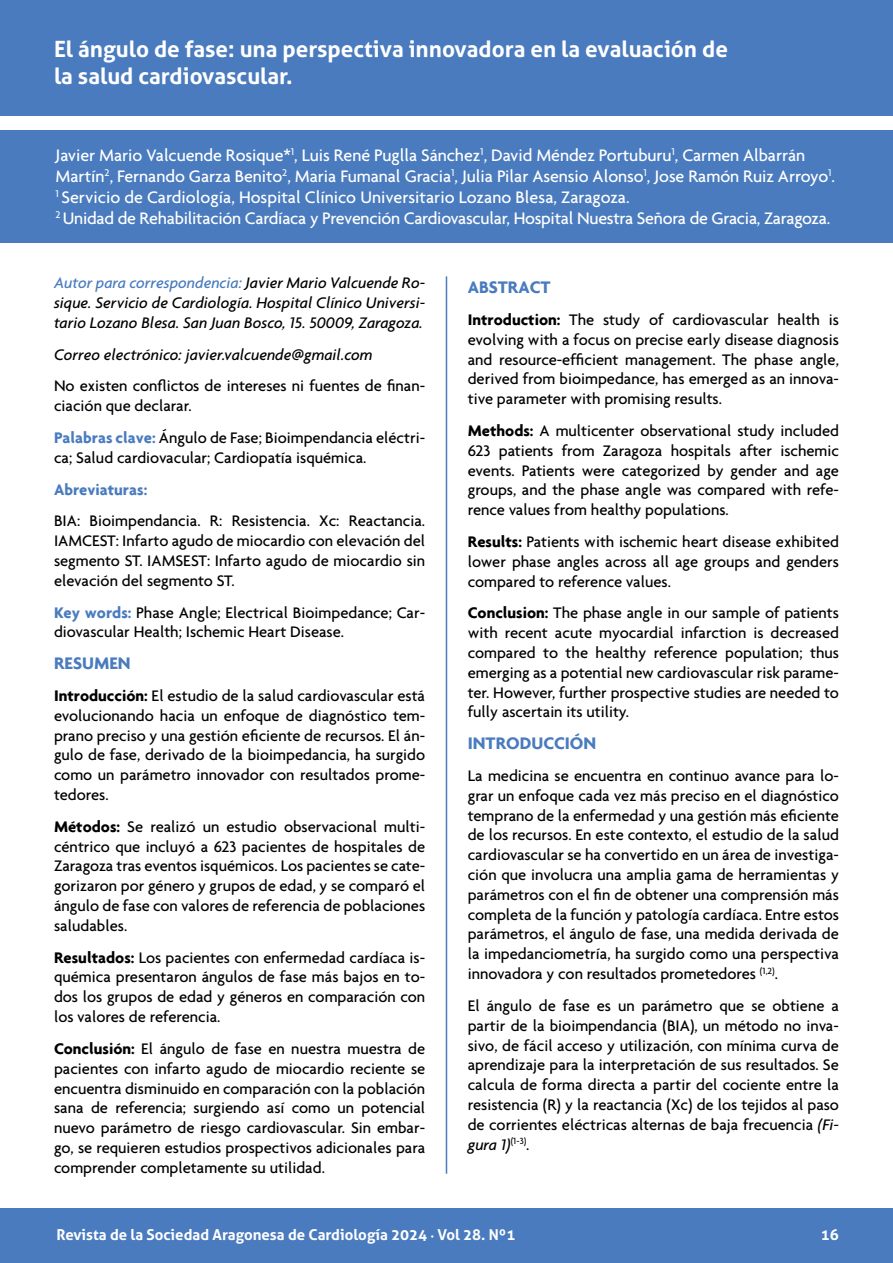
<style>
.page{position:relative;width:893px;height:1263px;background:#fff}
.page>*{position:absolute;margin:0;border:0;box-sizing:border-box;transform-origin:0 0}
.t1{font:700 22.5px/27px "Aller";color:#fff}
.t2{font:500 18px/21px "Agenda";letter-spacing:-.005em;color:#fff}
.t3{font:700 18px "Agenda";color:#497bbe}
.t4{font:500 16.5px/19.8px "Agenda";color:#000;text-align:justify}
.t5{font:italic 500 16.5px/19.8px "Agenda";color:#000;text-align:justify}
.t6{font:700 16.5px "Agenda";color:#497bbe}
.t7{font:700 15px "Aller";color:#fff}
.s1{color:#497bbe}
.s2{font-weight:700;color:#497bbe}
.s3{font-weight:700}
.s4{font-style:italic}
.s5{font-family:"Minion Pro"}
</style>
<div class="page">
<div style="left:0;top:0;width:893px;height:116px;background:#497bbe"></div>
<div style="left:0;top:130px;width:893px;height:112px;background:#497bbe"></div>
<div style="left:0;top:1209px;width:893px;height:54px;background:#497bbe"></div>
<hr style="left:446px;top:276px;width:1px;height:898px;background:#497bbe">
<h1 class="t1" style="left:54px;top:35px;width:675px">El ángulo de fase: una perspectiva innovadora en la evaluación de la salud cardiovascular.</h1>
<p class="t2" style="left:56px;top:144px;width:781px">Javier Mario Valcuende Rosique*<sup>1</sup>, Luis René Puglla Sánchez<sup>1</sup>, David Méndez Portuburu<sup>1</sup>, Carmen Albarrán Martín<sup>2</sup>, Fernando Garza Benito<sup>2</sup>, Maria Fumanal Gracia<sup>1</sup>, Julia Pilar Asensio Alonso<sup>1</sup>, Jose Ramón Ruiz Arroyo<sup>1</sup>.<br><sup>1</sup> Servicio de Cardiología, Hospital Clínico Universitario Lozano Blesa, Zaragoza.<br><sup>2</sup> Unidad de Rehabilitación Cardíaca y Prevención Cardiovascular, Hospital Nuestra Señora de Gracia, Zaragoza.</p>
<p class="t5" style="left:54px;top:273px;width:373px"><span class="s1">Autor para correspondencia:</span> Javier Mario Valcuende Ro&shy;sique. Servicio de Cardiología. Hospital Clínico Universi&shy;tario Lozano Blesa. San Juan Bosco, 15. 50009, Zaragoza.</p>
<p class="t5" style="left:54px;top:344px;width:320px">Correo electrónico: javier.valcuende@gmail.com</p>
<p class="t4" style="left:54px;top:376px;width:373px">No existen conflictos de intereses ni fuentes de finan&shy;ciación que declarar.</p>
<p class="t4" style="left:54px;top:427px;width:373px"><span class="s2">Palabras clave:</span> Ángulo de Fase; Bioimpendancia eléctri&shy;ca; Salud cardiovacular; Cardiopatía isquémica.</p>
<p class="t6" style="left:54px;top:479px;width:95px">Abreviaturas:</p>
<p class="t4" style="left:54px;top:511px;width:373px">BIA: Bioimpendancia. R: Resistencia. Xc: Reactancia.<br>IAMCEST: Infarto agudo de miocardio con elevación del segmento ST. IAMSEST: Infarto agudo de miocardio sin elevación del segmento ST.</p>
<p class="t4" style="left:54px;top:602px;width:373px"><span class="s2">Key words:</span> Phase Angle; Electrical Bioimpedance; Car&shy;diovascular Health; Ischemic Heart Disease.</p>
<p class="t3" style="left:54px;top:652px;width:78px">RESUMEN</p>
<p class="t4" style="left:54px;top:685px;width:373px"><span class="s3">Introducción:</span> El estudio de la salud cardiovascular está evolucionando hacia un enfoque de diagnóstico tem&shy;prano preciso y una gestión eficiente de recursos. El án&shy;gulo de fase, derivado de la bioimpedancia, ha surgido como un parámetro innovador con resultados prome&shy;tedores.</p>
<p class="t4" style="left:54px;top:816px;width:373px"><span class="s3">Métodos:</span> Se realizó un estudio observacional multi&shy;céntrico que incluyó a 623 pacientes de hospitales de Zaragoza tras eventos isquémicos. Los pacientes se cate&shy;gorizaron por género y grupos de edad, y se comparó el ángulo de fase con valores de referencia de poblaciones saludables.</p>
<p class="t4" style="left:54px;top:947px;width:373px"><span class="s3">Resultados:</span> Los pacientes con enfermedad cardíaca is&shy;quémica presentaron ángulos de fase más bajos en to&shy;dos los grupos de edad y géneros en comparación con los valores de referencia.</p>
<p class="t4" style="left:54px;top:1038px;width:373px"><span class="s3">Conclusión:</span> El ángulo de fase en nuestra muestra de pacientes con infarto agudo de miocardio reciente se encuentra disminuido en comparación con la población sana de referencia; surgiendo así como un potencial nuevo parámetro de riesgo cardiovascular. Sin embar&shy;go, se requieren estudios prospectivos adicionales para comprender completamente su utilidad.</p>
<p class="t3" style="left:468px;top:276px;width:84px">ABSTRACT</p>
<p class="t4" style="left:468px;top:309px;width:373px"><span class="s3">Introduction:</span> The study of cardiovascular health is evolving with a focus on precise early disease diagnosis and resource-efficient management. The phase angle, derived from bioimpedance, has emerged as an innova&shy;tive parameter with promising results.</p>
<p class="t4" style="left:468px;top:420px;width:373px"><span class="s3">Methods:</span> A multicenter observational study included 623 patients from Zaragoza hospitals after ischemic events. Patients were categorized by gender and age groups, and the phase angle was compared with refe&shy;rence values from healthy populations.</p>
<p class="t4" style="left:468px;top:531px;width:373px"><span class="s3">Results:</span> Patients with ischemic heart disease exhibited lower phase angles across all age groups and genders compared to reference values.</p>
<p class="t4" style="left:468px;top:603px;width:373px"><span class="s3">Conclusion:</span> The phase angle in our sample of patients with recent acute myocardial infarction is decreased compared to the healthy reference population; thus emerging as a potential new cardiovascular risk parame&shy;ter. However, further prospective studies are needed to fully ascertain its utility.</p>
<p class="t3" style="left:468px;top:732px;width:130px">INTRODUCCIÓN</p>
<p class="t4" style="left:468px;top:765px;width:373px">La medicina se encuentra en continuo avance para lo&shy;grar un enfoque cada vez más preciso en el diagnóstico temprano de la enfermedad y una gestión más eficiente de los recursos. En este contexto, el estudio de la salud cardiovascular se ha convertido en un área de investiga&shy;ción que involucra una amplia gama de herramientas y parámetros con el fin de obtener una comprensión más completa de la función y patología cardíaca. Entre estos parámetros, el ángulo de fase, una medida derivada de la impedanciometría, ha surgido como una perspectiva innovadora y con resultados prometedores <sup>(1,2)</sup>.</p>
<p class="t4" style="left:468px;top:995px;width:373px">El ángulo de fase es un parámetro que se obtiene a partir de la bioimpendancia (BIA), un método no inva&shy;sivo, de fácil acceso y utilización, con mínima curva de aprendizaje para la interpretación de sus resultados. Se calcula de forma directa a partir del cociente entre la resistencia (R) y la reactancia (Xc) de los tejidos al paso de corrientes eléctricas alternas de baja frecuencia <span class="s4">(Fi&shy;gura 1)</span><sup>(1-3)</sup>.</p>
<p class="t7" style="left:56px;top:1225px;width:461px">Revista de la Sociedad Aragonesa de Cardiología 2024 <span class="s5">·</span> Vol 28. Nº1</p>
<p class="t7" style="left:821px;top:1225px;width:19px">16</p>
</div>
